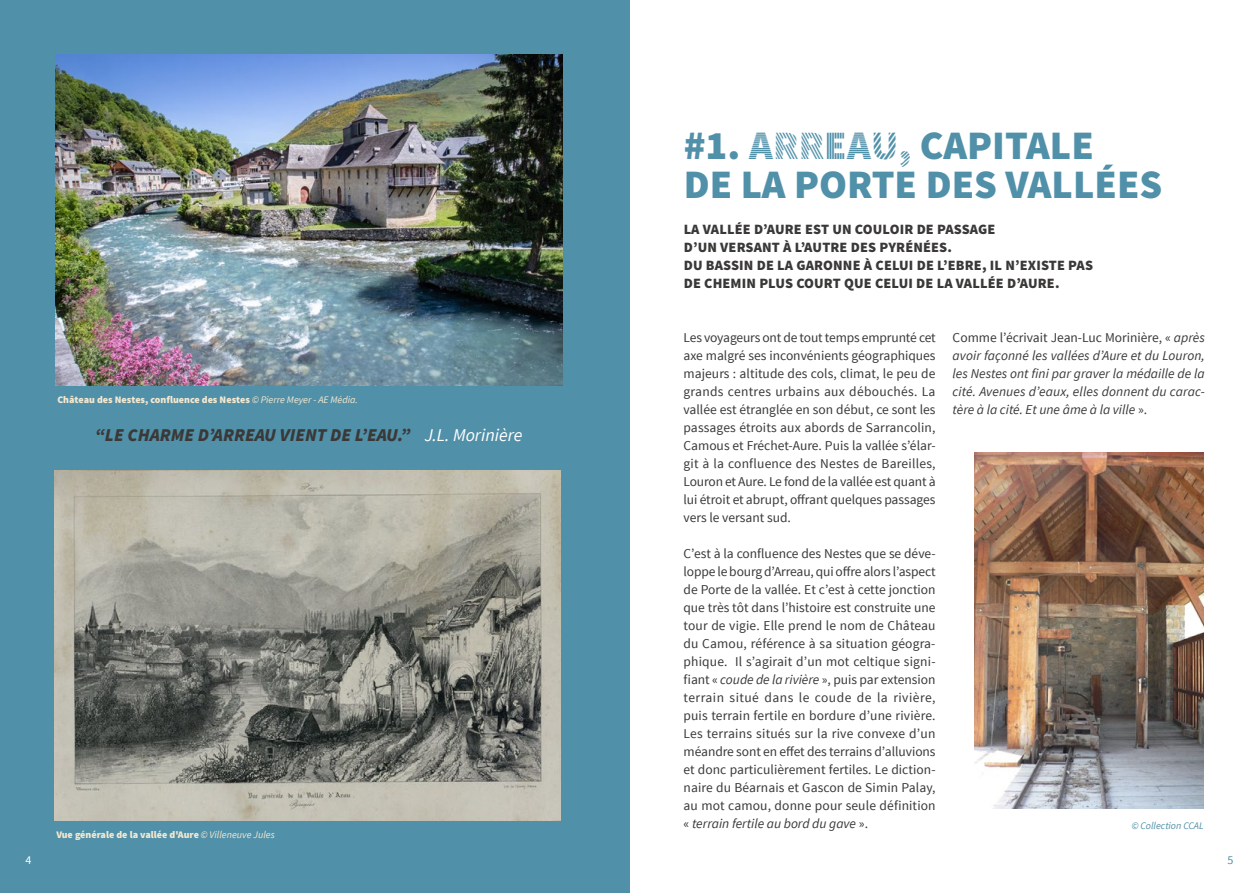
<style>
.page{position:relative;width:1259px;height:893px;background:#fff}
.page>*{position:absolute;margin:0;border:0;box-sizing:border-box;transform-origin:0 0}
.t1{font:900 40.5px/39px "Source Sans Pro";color:#5190a9}
.t2{font:italic 900 18px "Source Sans Pro";color:#3a3938}
.t3{font:900 14.25px/18px "Source Sans Pro";letter-spacing:.01em;color:#3a3938}
.t4{font:13.5px/18px "Source Sans Pro";color:#3a3938;text-align:justify}
.t5{font:italic 13.5px/18px "Source Sans Pro";letter-spacing:.005em;color:#3a3938;text-align:justify}
.t6{font:12px "Source Sans Pro";color:#fff}
.t7{font:12px "Source Sans Pro";color:#5190a9}
.t8{font:900 10.05px "Source Sans Pro";color:#f5e9cf}
.t9{font:italic 10.05px "Source Sans Pro";color:#5190a9}
.s1{font-weight:400;font-style:italic}
.s2{font-weight:400;color:#fff}
.s3{font-family:"Source Sans Pro DISPLAY";font-weight:400}
.s4{font-style:italic}
.s5{font-style:normal}
</style>
<div class="page">
<div style="left:0;top:0;width:629px;height:893px;background:#5190a9"></div>
<img style="left:55px;top:55px;width:507px;height:331px">
<img style="left:974px;top:452px;width:229px;height:356px">
<img style="left:54px;top:470px;width:507px;height:351px">
<p class="t8" style="left:57px;top:393px;width:302px">Château des Nestes, confluence des Nestes <span class="s1">© Pierre Meyer - AE Média.</span></p>
<h2 class="t2" style="left:95px;top:424px;width:429px">“LE CHARME D’ARREAU VIENT DE L’EAU.” <span class="s2">J.L. Morinière</span></h2>
<p class="t8" style="left:56px;top:828px;width:220px">Vue générale de la vallée d'Aure <span class="s1">© Villeneuve Jules</span></p>
<h1 class="t1" style="left:684px;top:128px;width:480px">#1. <span class="s3">ARREAU,</span> CAPITALE<br>DE LA PORTE DES VALLÉES</h1>
<p class="t3" style="left:684px;top:221px;width:411px">LA VALLÉE D’AURE EST UN COULOIR DE PASSAGE<br>D’UN VERSANT À L’AUTRE DES PYRÉNÉES.<br>DU BASSIN DE LA GARONNE À CELUI DE L’EBRE, IL N’EXISTE PAS DE CHEMIN PLUS COURT QUE CELUI DE LA VALLÉE D’AURE.</p>
<p class="t4" style="left:683px;top:329px;width:254px">Les voyageurs ont de tout temps emprunté cet axe malgré ses inconvénients géographiques majeurs : altitude des cols, climat, le peu de grands centres urbains aux débouchés. La vallée est étranglée en son début, ce sont les passages étroits aux abords de Sarrancolin, Camous et Fréchet-Aure. Puis la vallée s’élar&shy;git à la confluence des Nestes de Bareilles, Louron et Aure. Le fond de la vallée est quant à lui étroit et abrupt, offrant quelques passages vers le versant sud.</p>
<p class="t4" style="left:683px;top:545px;width:254px">C’est à la confluence des Nestes que se déve&shy;loppe le bourg d’Arreau, qui offre alors l’aspect de Porte de la vallée. Et c’est à cette jonction que très tôt dans l’histoire est construite une tour de vigie. Elle prend le nom de Château du Camou, référence à sa situation géogra&shy;phique. Il s’agirait d’un mot celtique signi&shy;fiant « <span class="s4">coude de la rivière</span> », puis par extension terrain situé dans le coude de la rivière, puis terrain fertile en bordure d’une rivière.<br>Les terrains situés sur la rive convexe d’un méandre sont en effet des terrains d’alluvions et donc particulièrement fertiles. Le diction&shy;naire du Béarnais et Gascon de Simin Palay, au mot camou, donne pour seule définition « <span class="s4">terrain fertile au bord du gave</span> ».</p>
<p class="t5" style="left:952px;top:328px;width:254px"><span class="s5">Comme l’écrivait Jean-Luc Morinière, «</span> après avoir façonné les vallées d’Aure et du Louron, les Nestes ont fini par graver la médaille de la cité. Avenues d’eaux, elles donnent du carac&shy;tère à la cité. Et une âme à la ville <span class="s5">».</span></p>
<p class="t9" style="left:1131px;top:819px;width:73px">© Collection CCAL</p>
<p class="t6" style="left:26px;top:853px;width:7px">4</p>
<p class="t7" style="left:1227px;top:853px;width:7px">5</p>
</div>
